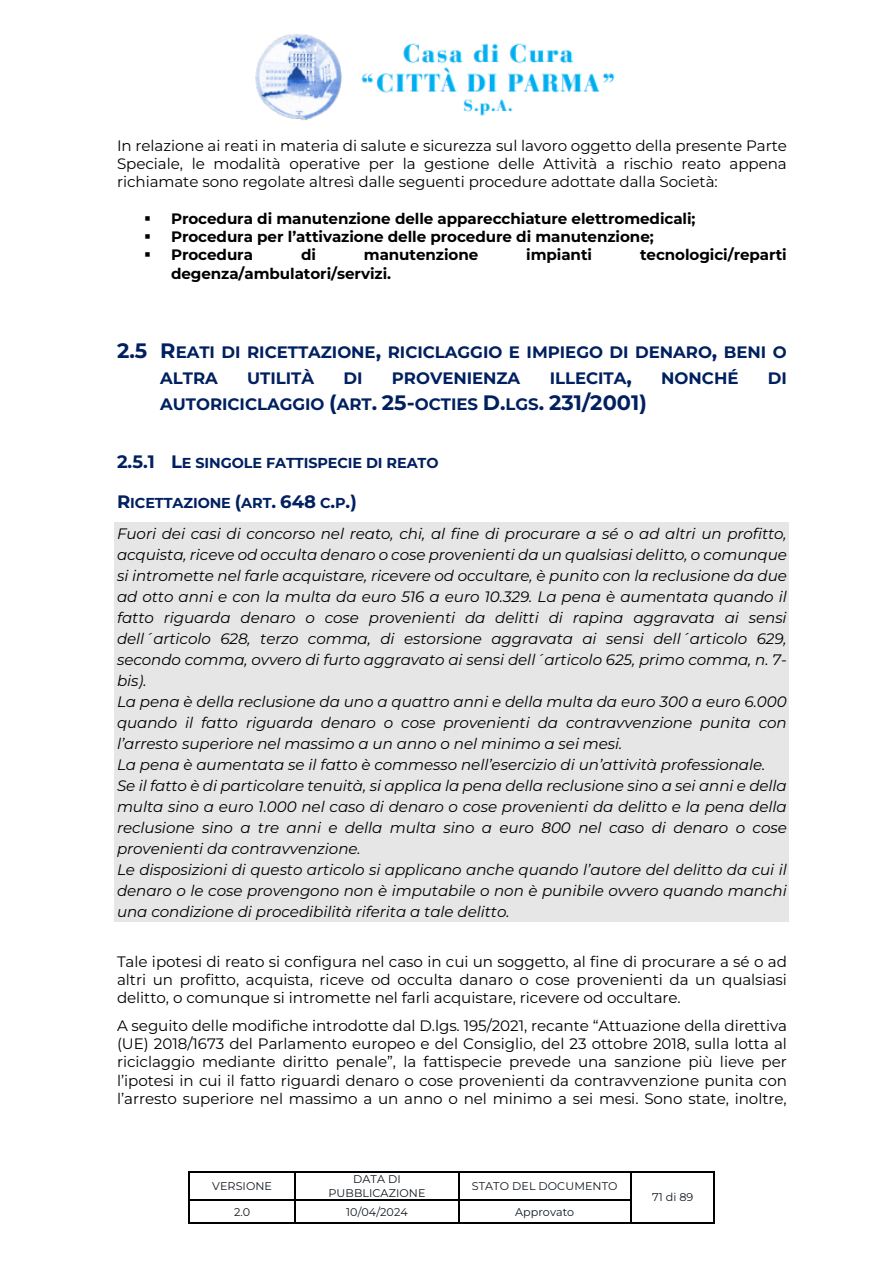
<style>
.page{position:relative;width:893px;height:1263px;background:#fff}
.page>*{position:absolute;margin:0;border:0;box-sizing:border-box;transform-origin:0 0}
.t1{font:700 16.5px/25.5px "Montserrat";letter-spacing:-.005em;color:#002060}
.t2{font:italic 15.15px/21px "Montserrat";letter-spacing:-.005em;color:#000}
.t3{font:15.15px/18.3px "Montserrat";letter-spacing:-.005em;color:#000;text-align:justify}
.t4{font:700 15.15px "Montserrat";letter-spacing:-.005em;color:#000}
.t5{font:700 14.4px "Montserrat";letter-spacing:-.005em;color:#002060}
.t6{font:11.1px/13.6px "Montserrat";letter-spacing:.005em;color:#101820;text-align:center}
.s1{font-size:20.85px}
.s2{font-size:18px}
</style>
<div class="page">
<img style="left:255px;top:33px;width:360px;height:87px">
<hr style="left:190px;top:1171px;width:104px;height:1px;background:#000">
<hr style="left:296px;top:1171px;width:162px;height:1px;background:#000">
<hr style="left:459px;top:1171px;width:171px;height:1px;background:#000">
<hr style="left:631px;top:1171px;width:83px;height:1px;background:#000">
<hr style="left:294px;top:1172px;width:2px;height:28px;background:#000">
<hr style="left:190px;top:1200px;width:104px;height:1px;background:#000">
<hr style="left:296px;top:1200px;width:162px;height:1px;background:#000">
<hr style="left:459px;top:1200px;width:171px;height:1px;background:#000">
<svg style="left:189px;top:1171px;width:1px;height:53px"></svg>
<hr style="left:190px;top:1223px;width:104px;height:1px;background:#000">
<hr style="left:294px;top:1201px;width:2px;height:22px;background:#000">
<hr style="left:296px;top:1223px;width:162px;height:1px;background:#000">
<svg style="left:458px;top:1171px;width:1px;height:53px"></svg>
<hr style="left:459px;top:1223px;width:171px;height:1px;background:#000">
<svg style="left:630px;top:1171px;width:1px;height:53px"></svg>
<hr style="left:631px;top:1223px;width:83px;height:1px;background:#000">
<svg style="left:714px;top:1171px;width:1px;height:53px"></svg>
<div style="left:115px;top:522px;width:674px;height:21px;background:#e6e6e6"></div>
<div style="left:115px;top:543px;width:674px;height:21px;background:#e6e6e6"></div>
<div style="left:115px;top:564px;width:674px;height:21px;background:#e6e6e6"></div>
<div style="left:115px;top:585px;width:674px;height:21px;background:#e6e6e6"></div>
<div style="left:115px;top:606px;width:674px;height:21px;background:#e6e6e6"></div>
<div style="left:115px;top:627px;width:674px;height:21px;background:#e6e6e6"></div>
<div style="left:115px;top:648px;width:674px;height:21px;background:#e6e6e6"></div>
<div style="left:115px;top:669px;width:674px;height:21px;background:#e6e6e6"></div>
<div style="left:115px;top:690px;width:674px;height:21px;background:#e6e6e6"></div>
<div style="left:115px;top:711px;width:674px;height:21px;background:#e6e6e6"></div>
<div style="left:115px;top:732px;width:674px;height:21px;background:#e6e6e6"></div>
<div style="left:115px;top:753px;width:674px;height:21px;background:#e6e6e6"></div>
<div style="left:115px;top:774px;width:674px;height:21px;background:#e6e6e6"></div>
<div style="left:115px;top:795px;width:674px;height:21px;background:#e6e6e6"></div>
<div style="left:115px;top:816px;width:674px;height:21px;background:#e6e6e6"></div>
<div style="left:115px;top:837px;width:674px;height:21px;background:#e6e6e6"></div>
<div style="left:115px;top:858px;width:674px;height:21px;background:#e6e6e6"></div>
<div style="left:115px;top:879px;width:674px;height:21px;background:#e6e6e6"></div>
<div style="left:115px;top:900px;width:674px;height:21px;background:#e6e6e6"></div>
<p class="t3" style="left:117px;top:136px;width:671px">In relazione ai reati in materia di salute e sicurezza sul lavoro oggetto della presente Parte Speciale, le modalità operative per la gestione delle Attività a rischio reato appena richiamate sono regolate altresì dalle seguenti procedure adottate dalla Società:</p>
<p class="t4" style="left:144px;top:209px;width:553px">▪ Procedura di manutenzione delle apparecchiature elettromedicali;</p>
<p class="t4" style="left:144px;top:227px;width:511px">▪ Procedura per l’attivazione delle procedure di manutenzione;</p>
<p class="t4" style="left:144px;top:246px;width:111px">▪ Procedura</p>
<p class="t4" style="left:301px;top:246px;width:16px">di</p>
<p class="t4" style="left:364px;top:246px;width:116px">manutenzione</p>
<p class="t4" style="left:526px;top:246px;width:67px">impianti</p>
<p class="t4" style="left:640px;top:246px;width:148px">tecnologici/reparti</p>
<p class="t4" style="left:171px;top:264px;width:222px">degenza/ambulatori/servizi.</p>
<p class="t1" style="left:160px;top:340px;width:628px;text-indent:-43px"><span class="s1">2.5 R</span>EATI DI RICETTAZIONE<span class="s1">,</span> RICICLAGGIO E IMPIEGO DI DENARO<span class="s1">,</span> BENI O<br>ALTRA</p>
<p class="t1" style="left:247px;top:365px;width:68px">UTILITÀ</p>
<p class="t1" style="left:343px;top:365px;width:21px">DI</p>
<p class="t1" style="left:392px;top:365px;width:130px">PROVENIENZA</p>
<p class="t1" style="left:550px;top:365px;width:84px">ILLECITA<span class="s1">,</span></p>
<p class="t1" style="left:661px;top:365px;width:79px">NONCHÉ</p>
<p class="t1" style="left:768px;top:365px;width:21px">DI</p>
<p class="t1" style="left:160px;top:391px;width:488px">AUTORICICLAGGIO <span class="s1">(</span>ART<span class="s1">. 25-</span>OCTIES <span class="s1">D.</span>LGS<span class="s1">. 231/2001)</span></p>
<p class="t5" style="left:117px;top:454px;width:323px"><span class="s2">2.5.1 L</span>E SINGOLE FATTISPECIE DI REATO</p>
<p class="t5" style="left:117px;top:494px;width:241px"><span class="s2">R</span>ICETTAZIONE <span class="s2">(</span>ART<span class="s2">. 648</span> C<span class="s2">.</span>P<span class="s2">.)</span></p>
<p class="t2" style="left:117px;top:523px;width:671px">Fuori dei casi di concorso nel reato, chi, al fine di procurare a sé o ad altri un profitto, acquista, riceve od occulta denaro o cose provenienti da un qualsiasi delitto, o comunque si intromette nel farle acquistare, ricevere od occultare, è punito con la reclusione da due ad otto anni e con la multa da euro 516 a euro 10.329. La pena è aumentata quando il fatto riguarda denaro o cose provenienti da delitti di rapina aggravata ai sensi dell´articolo 628, terzo comma, di estorsione aggravata ai sensi dell´articolo 629, secondo comma, ovvero di furto aggravato ai sensi dell´articolo 625, primo comma, n. 7- bis).<br>La pena è della reclusione da uno a quattro anni e della multa da euro 300 a euro 6.000 quando il fatto riguarda denaro o cose provenienti da contravvenzione punita con l’arresto superiore nel massimo a un anno o nel minimo a sei mesi.<br>La pena è aumentata se il fatto è commesso nell’esercizio di un’attività professionale.<br>Se il fatto è di particolare tenuità, si applica la pena della reclusione sino a sei anni e della multa sino a euro 1.000 nel caso di denaro o cose provenienti da delitto e la pena della reclusione sino a tre anni e della multa sino a euro 800 nel caso di denaro o cose provenienti da contravvenzione.<br>Le disposizioni di questo articolo si applicano anche quando l’autore del delitto da cui il denaro o le cose provengono non è imputabile o non è punibile ovvero quando manchi una condizione di procedibilità riferita a tale delitto.</p>
<p class="t3" style="left:117px;top:952px;width:671px">Tale ipotesi di reato si configura nel caso in cui un soggetto, al fine di procurare a sé o ad altri un profitto, acquista, riceve od occulta danaro o cose provenienti da un qualsiasi delitto, o comunque si intromette nel farli acquistare, ricevere od occultare.</p>
<p class="t3" style="left:117px;top:1016px;width:671px">A seguito delle modifiche introdotte dal D.lgs. 195/2021, recante “Attuazione della direttiva (UE) 2018/1673 del Parlamento europeo e del Consiglio, del 23 ottobre 2018, sulla lotta al riciclaggio mediante diritto penale”, la fattispecie prevede una sanzione più lieve per l’ipotesi in cui il fatto riguardi denaro o cose provenienti da contravvenzione punita con l’arresto superiore nel massimo a un anno o nel minimo a sei mesi. Sono state, inoltre,</p>
<p class="t6" style="left:212px;top:1179px;width:61px">VERSIONE</p>
<p class="t6" style="left:328px;top:1172px;width:98px">DATA DI<br>PUBBLICAZIONE</p>
<p class="t6" style="left:472px;top:1179px;width:147px">STATO DEL DOCUMENTO</p>
<p class="t6" style="left:234px;top:1205px;width:18px">2.0</p>
<p class="t6" style="left:346px;top:1205px;width:63px">10/04/2024</p>
<p class="t6" style="left:515px;top:1205px;width:61px">Approvato</p>
<p class="t6" style="left:652px;top:1191px;width:43px">71 di 89</p>
</div>
